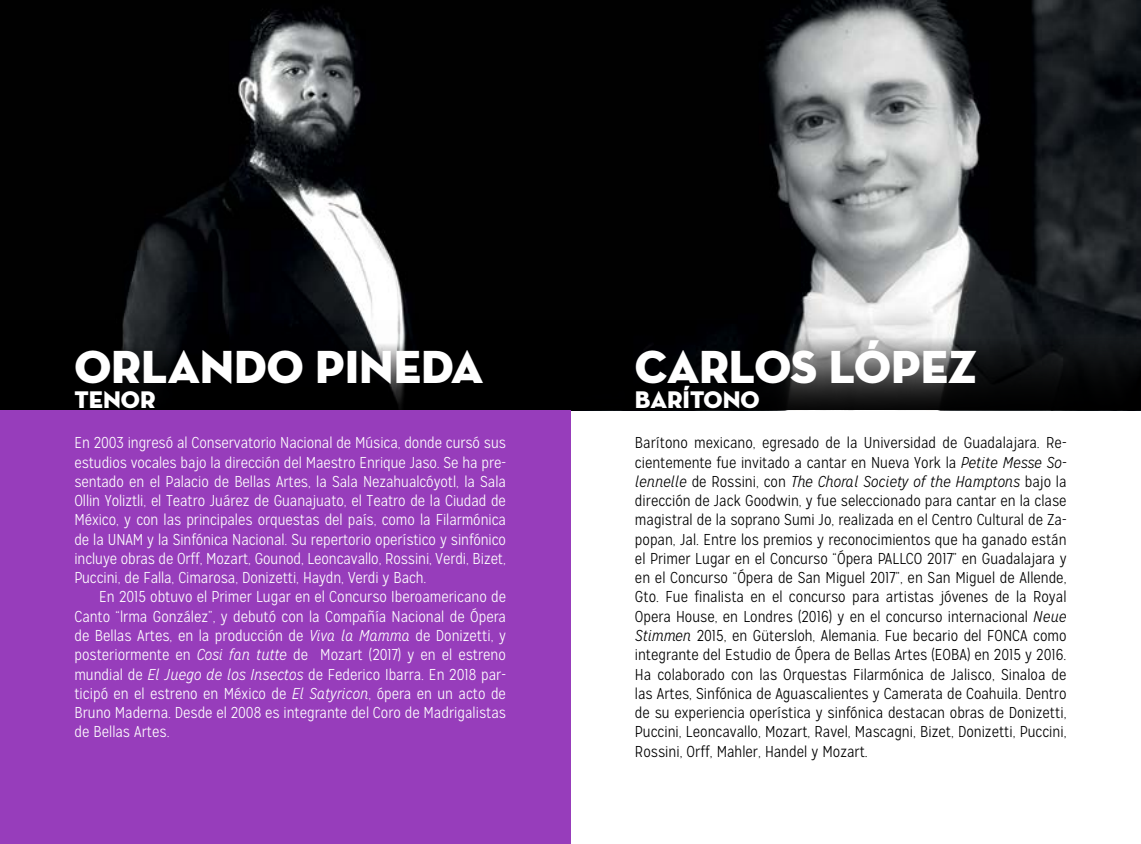
<style>
.page{position:relative;width:1141px;height:844px;background:#fff}
.page>*{position:absolute;margin:0;border:0;box-sizing:border-box;transform-origin:0 0}
.t1{font:47.25px "Neutra Disp Exp Titling";color:#fff}
.t2{font:24.5px "Neutra Disp Exp Titling";color:#fff}
.t3{font:300 15.75px/19.2px "Mission Gothic";color:#000;text-align:justify}
.t4{font:300 15.75px/19.2px "Mission Gothic";letter-spacing:-.005em;color:#fff;text-align:justify}
.s1{font-style:italic}
</style>
<div class="page">
<img style="left:0;top:0;width:1141px;height:320px">
<svg style="left:0;top:320px;width:1141px;height:90px;background:#171718"></svg>
<div style="left:0;top:410px;width:570px;height:433px;background:#973dbb"></div>
<p class="t1" style="left:74px;top:337px;width:410px">ORLANDO PINEDA</p>
<p class="t2" style="left:74px;top:384px;width:83px">TENOR</p>
<p class="t4" style="left:74px;top:433px;width:433px">En 2003 ingresó al Conservatorio Nacional de Música, donde cursó sus estudios vocales bajo la dirección del Maestro Enrique Jaso. Se ha pre&shy;sentado en el Palacio de Bellas Artes, la Sala Nezahualcóyotl, la Sala Ollin Yoliztli, el Teatro Juárez de Guanajuato, el Teatro de la Ciudad de México, y con las principales orquestas del país, como la Filarmónica de la UNAM y la Sinfónica Nacional. Su repertorio operístico y sinfónico incluye obras de Orff, Mozart, Gounod, Leoncavallo, Rossini, Verdi, Bizet, Puccini, de Falla, Cimarosa, Donizetti, Haydn, Verdi y Bach.</p>
<p class="t4" style="left:74px;top:587px;width:433px;text-indent:25px">En 2015 obtuvo el Primer Lugar en el Concurso Iberoamericano de Canto “lrma González”, y debutó con la Compañía Nacional de Ópera de Bellas Artes, en la producción de <span class="s1">Viva la Mamma</span> de Donizetti, y posteriormente en <span class="s1">Cosi fan tutte</span> de Mozart (2017) y en el estreno mundial de <span class="s1">El Juego de los Insectos</span> de Federico Ibarra. En 2018 par&shy;ticipó en el estreno en México de <span class="s1">El Satyricon</span>, ópera en un acto de Bruno Maderna. Desde el 2008 es integrante del Coro de Madrigalistas de Bellas Artes.</p>
<p class="t1" style="left:635px;top:337px;width:344px">CARLOS LÓPEZ</p>
<p class="t2" style="left:635px;top:384px;width:126px">BARÍTONO</p>
<p class="t3" style="left:635px;top:433px;width:433px">Barítono mexicano, egresado de la Universidad de Guadalajara. Re&shy;cientemente fue invitado a cantar en Nueva York la <span class="s1">Petite Messe So&shy;lennelle</span> de Rossini, con <span class="s1">The Choral Society of the Hamptons</span> bajo la dirección de Jack Goodwin, y fue seleccionado para cantar en la clase magistral de la soprano Sumi Jo, realizada en el Centro Cultural de Za&shy;popan, Jal. Entre los premios y reconocimientos que ha ganado están el Primer Lugar en el Concurso “Ópera PALLCO 2017” en Guadalajara y en el Concurso “Ópera de San Miguel 2017”, en San Miguel de Allende, Gto. Fue finalista en el concurso para artistas jóvenes de la Royal Opera House, en Londres (2016) y en el concurso internacional <span class="s1">Neue Stimmen</span> 2015, en Gütersloh, Alemania. Fue becario del FONCA como integrante del Estudio de Ópera de Bellas Artes (EOBA) en 2015 y 2016.<br>Ha colaborado con las Orquestas Filarmónica de Jalisco, Sinaloa de las Artes, Sinfónica de Aguascalientes y Camerata de Coahuila. Dentro de su experiencia operística y sinfónica destacan obras de Donizetti, Puccini, Leoncavallo, Mozart, Ravel, Mascagni, Bizet, Donizetti, Puccini, Rossini, Orff, Mahler, Handel y Mozart.</p>
</div>
